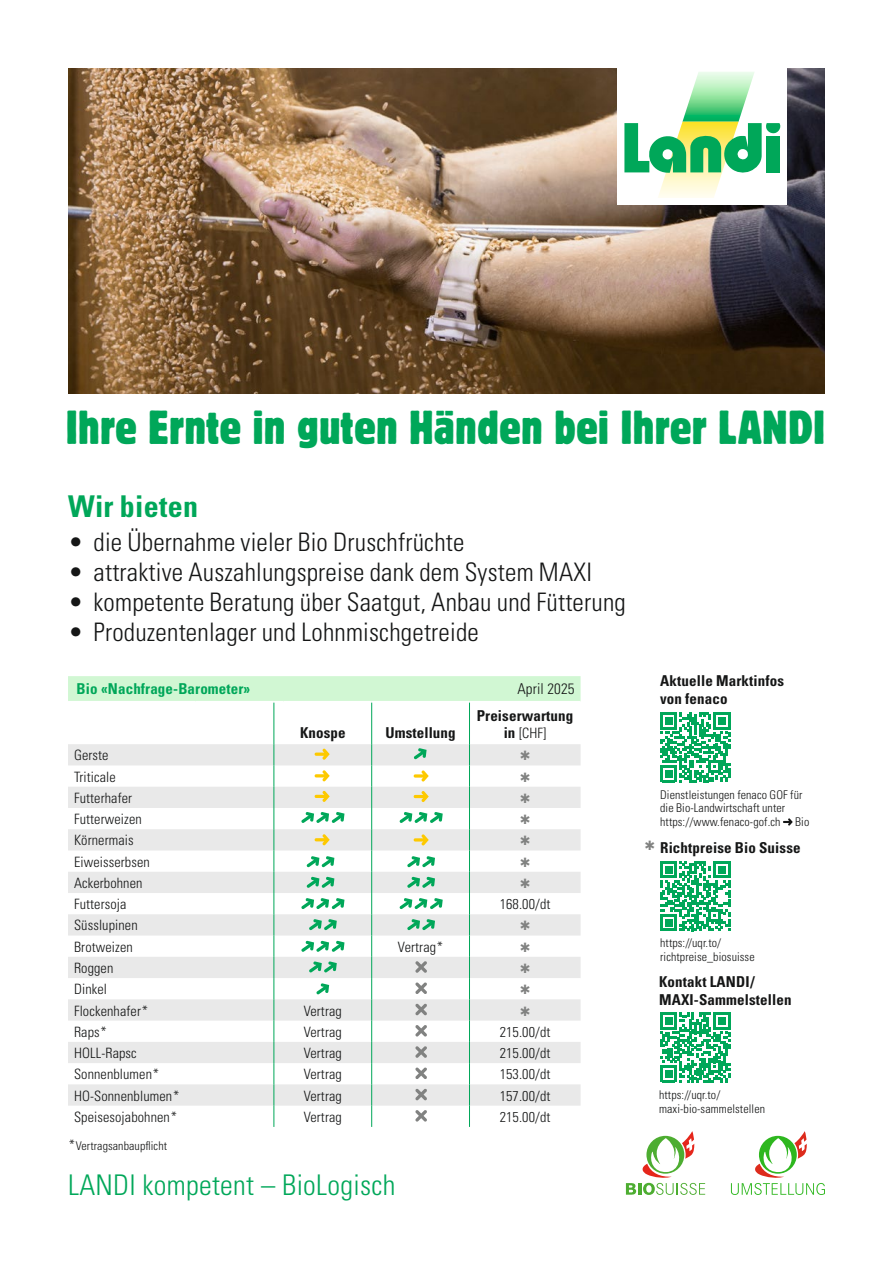
<style>
.page{position:relative;width:893px;height:1263px;background:#fff}
.page>*{position:absolute;margin:0;border:0;box-sizing:border-box;transform-origin:0 0}
.t1{font:condensed 47.25px "Block Pro";letter-spacing:.005em;color:#00a759}
.t2{font:700 condensed 30px "Univers LT Std";letter-spacing:.01em;color:#00a759}
.t3{font:300 condensed 28.5px "Univers LT Std";letter-spacing:.01em;color:#00a759}
.t4{font:300 condensed 25.5px "Univers LT Std";letter-spacing:.01em;color:#151616}
.t5{font:700 condensed 15px/18px "Univers LT Std";letter-spacing:.01em;color:#151616}
.t6{font:700 condensed 15px "Univers LT Std";letter-spacing:.01em;color:#00a759}
.t7{font:300 condensed 15px "Univers LT Std";letter-spacing:.01em;color:#151616}
.t8{font:300 condensed 14.25px "Univers LT Std";letter-spacing:.01em;color:#151616}
.t9{font:300 condensed 12px/13.5px "Univers LT Std";letter-spacing:.01em;color:#151616}
.s1{font-weight:700;font-size:15px}
.s2{font-size:14.25px}
</style>
<div class="page">
<svg style="left:68px;top:744px;width:513px;height:362px;fill:#e9e9e9"></svg>
<hr style="left:274px;top:702px;width:1px;height:42px;background:#00a759">
<hr style="left:371px;top:702px;width:1px;height:42px;background:#00a759">
<hr style="left:469px;top:702px;width:1px;height:42px;background:#00a759">
<svg style="left:274px;top:744px;width:1px;height:383px"></svg>
<svg style="left:371px;top:744px;width:1px;height:383px"></svg>
<svg style="left:469px;top:744px;width:1px;height:383px"></svg>
<div style="left:68px;top:676px;width:513px;height:25px;background:#d1f7d3"></div>
<img style="left:68px;top:68px;width:757px;height:325px">
<svg style="left:731px;top:1131px;width:94px;height:64px"></svg>
<svg style="left:626px;top:1131px;width:79px;height:64px"></svg>
<svg style="left:315px;top:749px;width:15px;height:11px"></svg>
<svg style="left:315px;top:770px;width:15px;height:11px"></svg>
<svg style="left:315px;top:791px;width:15px;height:11px"></svg>
<svg style="left:315px;top:834px;width:15px;height:11px"></svg>
<svg style="left:307px;top:856px;width:27px;height:11px"></svg>
<svg style="left:407px;top:856px;width:28px;height:11px"></svg>
<svg style="left:307px;top:877px;width:27px;height:11px"></svg>
<svg style="left:407px;top:877px;width:28px;height:11px"></svg>
<svg style="left:309px;top:919px;width:28px;height:11px"></svg>
<svg style="left:309px;top:961px;width:28px;height:11px"></svg>
<svg style="left:407px;top:919px;width:28px;height:11px"></svg>
<svg style="left:301px;top:898px;width:43px;height:11px"></svg>
<svg style="left:301px;top:941px;width:43px;height:11px"></svg>
<svg style="left:301px;top:812px;width:43px;height:11px"></svg>
<svg style="left:400px;top:898px;width:43px;height:11px"></svg>
<svg style="left:400px;top:812px;width:43px;height:11px"></svg>
<svg style="left:316px;top:983px;width:13px;height:11px"></svg>
<svg style="left:414px;top:770px;width:15px;height:11px"></svg>
<svg style="left:414px;top:791px;width:15px;height:11px"></svg>
<svg style="left:414px;top:834px;width:15px;height:11px"></svg>
<svg style="left:414px;top:748px;width:13px;height:11px"></svg>
<div style="left:618px;top:65px;width:169px;height:140px;background:#fff"></div>
<svg style="left:624px;top:72px;width:157px;height:126px"></svg>
<svg style="left:660px;top:861px;width:70px;height:70px"></svg>
<svg style="left:783px;top:818px;width:10px;height:7px"></svg>
<svg style="left:660px;top:712px;width:70px;height:70px"></svg>
<svg style="left:660px;top:1012px;width:70px;height:70px"></svg>
<svg style="left:415px;top:961px;width:12px;height:12px"></svg>
<svg style="left:415px;top:982px;width:12px;height:12px"></svg>
<svg style="left:415px;top:1003px;width:12px;height:12px"></svg>
<svg style="left:415px;top:1025px;width:12px;height:11px"></svg>
<svg style="left:415px;top:1046px;width:12px;height:12px"></svg>
<svg style="left:415px;top:1067px;width:12px;height:12px"></svg>
<svg style="left:415px;top:1089px;width:12px;height:11px"></svg>
<svg style="left:415px;top:1110px;width:12px;height:11px"></svg>
<svg style="left:520px;top:751px;width:10px;height:9px"></svg>
<svg style="left:520px;top:772px;width:10px;height:10px"></svg>
<svg style="left:520px;top:793px;width:10px;height:10px"></svg>
<svg style="left:520px;top:815px;width:10px;height:9px"></svg>
<svg style="left:520px;top:836px;width:10px;height:9px"></svg>
<svg style="left:520px;top:857px;width:10px;height:10px"></svg>
<svg style="left:520px;top:878px;width:10px;height:10px"></svg>
<svg style="left:520px;top:921px;width:10px;height:9px"></svg>
<svg style="left:520px;top:942px;width:10px;height:10px"></svg>
<svg style="left:520px;top:964px;width:10px;height:9px"></svg>
<svg style="left:520px;top:985px;width:10px;height:9px"></svg>
<svg style="left:520px;top:1006px;width:10px;height:9px"></svg>
<h1 class="t1" style="left:66px;top:396px;width:760px">Ihre Ernte in guten Händen bei Ihrer LANDI</h1>
<h2 class="t2" style="left:68px;top:487px;width:132px">Wir bieten</h2>
<h3 class="t4" style="left:68px;top:526px;width:398px">• die Übernahme vieler Bio Druschfrüchte</h3>
<h3 class="t4" style="left:68px;top:556px;width:525px">• attraktive Auszahlungspreise dank dem System MAXI</h3>
<h3 class="t4" style="left:68px;top:586px;width:559px">• kompetente Beratung über Saatgut, Anbau und Fütterung</h3>
<h3 class="t4" style="left:68px;top:616px;width:412px">• Produzentenlager und Lohnmischgetreide</h3>
<p class="t6" style="left:77px;top:680px;width:175px">Bio «Nachfrage-Barometer»</p>
<p class="t7" style="left:517px;top:680px;width:59px">April 2025</p>
<p class="t5" style="left:300px;top:724px;width:47px">Knospe</p>
<p class="t5" style="left:385px;top:724px;width:72px">Umstellung</p>
<p class="t5" style="left:477px;top:706px;width:98px">Preiserwartung</p>
<p class="t8" style="left:504px;top:725px;width:44px"><span class="s1">in</span> [CHF]</p>
<p class="t8" style="left:74px;top:747px;width:36px">Gerste</p>
<p class="t8" style="left:74px;top:768px;width:43px">Triticale</p>
<p class="t8" style="left:74px;top:789px;width:60px">Futterhafer</p>
<p class="t8" style="left:74px;top:810px;width:69px">Futterweizen</p>
<p class="t8" style="left:74px;top:832px;width:61px">Körnermais</p>
<p class="t8" style="left:74px;top:853px;width:77px">Eiweisserbsen</p>
<p class="t8" style="left:74px;top:874px;width:70px">Ackerbohnen</p>
<p class="t8" style="left:74px;top:895px;width:54px">Futtersoja</p>
<p class="t8" style="left:500px;top:895px;width:52px">168.00/dt</p>
<p class="t8" style="left:74px;top:917px;width:65px">Süsslupinen</p>
<p class="t8" style="left:74px;top:938px;width:60px">Brotweizen</p>
<p class="t8" style="left:398px;top:938px;width:47px">Vertrag*</p>
<p class="t8" style="left:74px;top:959px;width:41px">Roggen</p>
<p class="t8" style="left:74px;top:981px;width:35px">Dinkel</p>
<p class="t8" style="left:74px;top:1002px;width:76px">Flockenhafer*</p>
<p class="t8" style="left:304px;top:1002px;width:40px">Vertrag</p>
<p class="t8" style="left:74px;top:1023px;width:34px">Raps*</p>
<p class="t8" style="left:304px;top:1023px;width:40px">Vertrag</p>
<p class="t8" style="left:500px;top:1023px;width:52px">215.00/dt</p>
<p class="t8" style="left:74px;top:1044px;width:64px">HOLL-Rapsc</p>
<p class="t8" style="left:304px;top:1044px;width:40px">Vertrag</p>
<p class="t8" style="left:500px;top:1044px;width:52px">215.00/dt</p>
<p class="t8" style="left:74px;top:1066px;width:87px">Sonnenblumen*</p>
<p class="t8" style="left:304px;top:1066px;width:40px">Vertrag</p>
<p class="t8" style="left:500px;top:1066px;width:52px">153.00/dt</p>
<p class="t8" style="left:74px;top:1087px;width:107px">HO-Sonnenblumen*</p>
<p class="t8" style="left:304px;top:1087px;width:40px">Vertrag</p>
<p class="t8" style="left:500px;top:1087px;width:52px">157.00/dt</p>
<p class="t8" style="left:74px;top:1108px;width:104px">Speisesojabohnen*</p>
<p class="t8" style="left:304px;top:1108px;width:40px">Vertrag</p>
<p class="t8" style="left:500px;top:1108px;width:52px">215.00/dt</p>
<p class="t9" style="left:69px;top:1139px;width:100px"><span class="s2">*</span>Vertragsanbaupflicht</p>
<h3 class="t3" style="left:68px;top:1168px;width:329px">LANDI kompetent – BioLogisch</h3>
<p class="t5" style="left:660px;top:672px;width:125px">Aktuelle Marktinfos von fenaco</p>
<p class="t9" style="left:660px;top:787px;width:151px">Dienstleistungen fenaco GOF für die Bio-Landwirtschaft unter https://www.fenaco-gof.ch Bio</p>
<p class="t5" style="left:660px;top:839px;width:142px">Richtpreise Bio Suisse</p>
<p class="t9" style="left:660px;top:936px;width:96px">https://uqr.to/ richtpreise_biosuisse</p>
<p class="t5" style="left:659px;top:973px;width:134px">Kontakt LANDI/<br>MAXI-Sammelstellen</p>
<p class="t9" style="left:659px;top:1088px;width:107px">https://uqr.to/ maxi-bio-sammelstellen</p>
</div>
